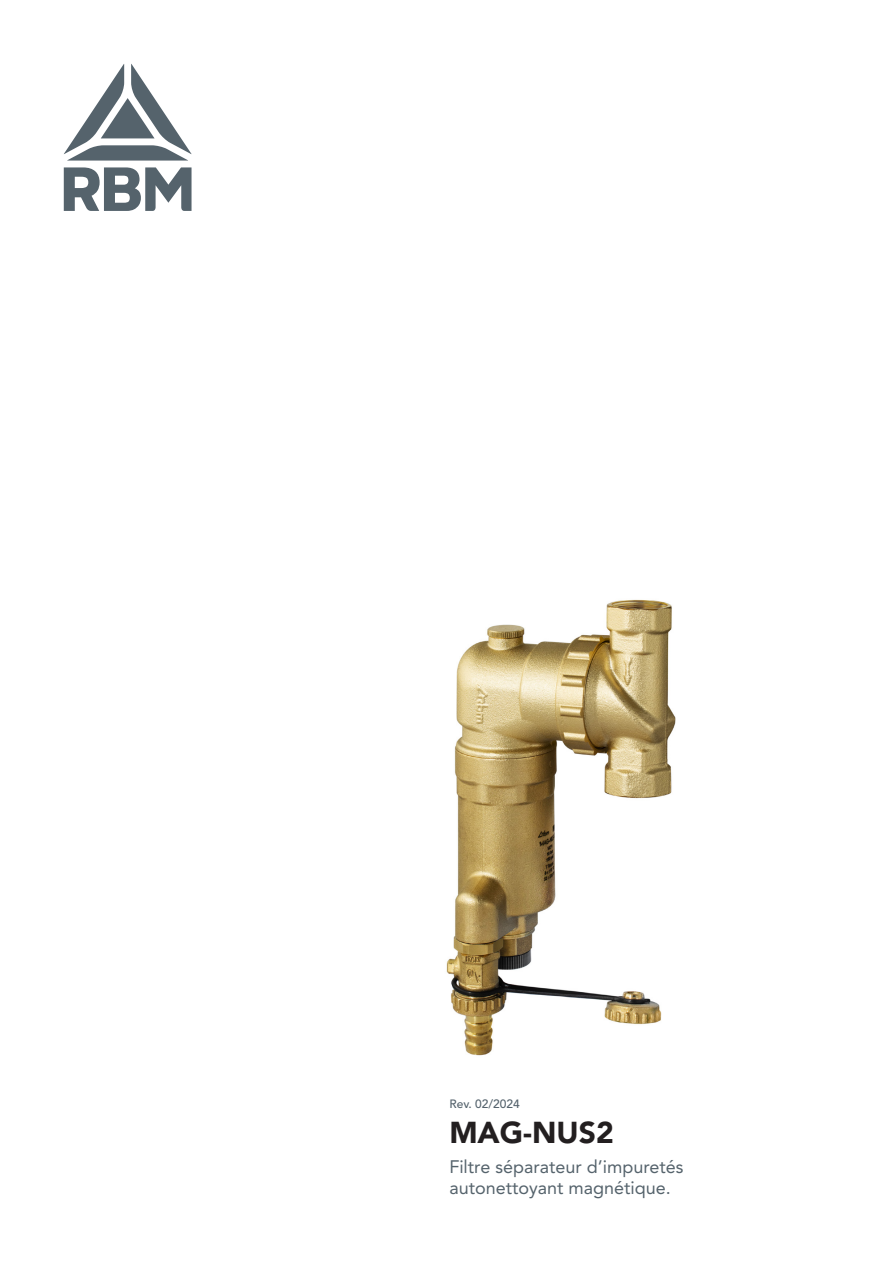
<style>
.page{position:relative;width:893px;height:1263px;background:#fff}
.page>*{position:absolute;margin:0;border:0;box-sizing:border-box;transform-origin:0 0}
.t1{font:900 30px "Avenir LT Pro";color:#231f20}
.t2{font:18px/21px "Avenir LT Pro";color:#55636c}
.t3{font:500 12px "Avenir LT Pro";color:#54626c}
</style>
<div class="page">
<svg style="left:64px;top:64px;width:128px;height:97px"></svg>
<svg style="left:64px;top:167px;width:128px;height:44px"></svg>
<img style="left:446px;top:599px;width:230px;height:457px">
<p class="t3" style="left:449px;top:1096px;width:72px">Rev. 02/2024</p>
<p class="t1" style="left:449px;top:1114px;width:166px">MAG-NUS2</p>
<p class="t2" style="left:449px;top:1156px;width:236px">Filtre séparateur d’impuretés autonettoyant magnétique.</p>
</div>
